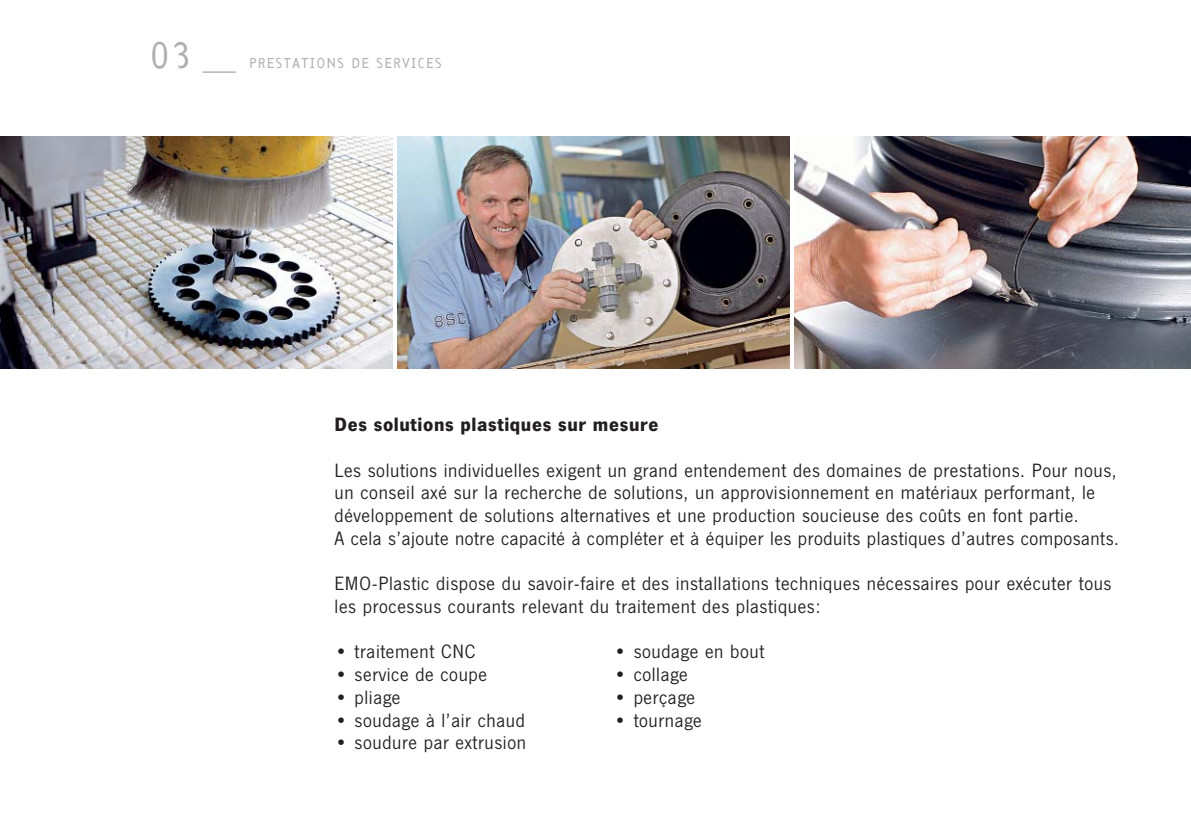
<style>
.page{position:relative;width:1191px;height:840px;background:#fff}
.page>*{position:absolute;margin:0;border:0;box-sizing:border-box;transform-origin:0 0}
.t1{font:36px "Arbitrary";color:#adb0b2}
.t2{font:20px/22.6px "News Got T";letter-spacing:.03em;color:#231f20}
.t3{font:700 20px "News Got T";letter-spacing:.03em;color:#231f20}
.t4{font:14px "Arbitrary";letter-spacing:.125em;color:#adb0b2}
</style>
<div class="page">
<img style="left:0;top:136px;width:393px;height:233px">
<img style="left:397px;top:136px;width:393px;height:233px">
<img style="left:794px;top:136px;width:397px;height:233px">
<h1 class="t1" style="left:149px;top:42px;width:86px">03 _</h1>
<p class="t4" style="left:249px;top:58px;width:194px">PRESTATIONS DE SERVICES</p>
<p class="t3" style="left:334px;top:418px;width:325px">Des solutions plastiques sur mesure</p>
<p class="t2" style="left:334px;top:460px;width:785px">Les solutions individuelles exigent un grand entendement des domaines de prestations. Pour nous, un conseil axé sur la recherche de solutions, un approvisionnement en matériaux performant, le développement de solutions alternatives et une production soucieuse des coûts en font partie.<br>A cela s’ajoute notre capacité à compléter et à équiper les produits plastiques d’autres composants.</p>
<p class="t2" style="left:334px;top:574px;width:778px">EMO-Plastic dispose du savoir-faire et des installations techniques nécessaires pour exécuter tous les processus courants relevant du traitement des plastiques:</p>
<p class="t2" style="left:334px;top:642px;width:143px">• traitement CNC</p>
<p class="t2" style="left:613px;top:642px;width:152px">• soudage en bout</p>
<p class="t2" style="left:334px;top:664px;width:154px">• service de coupe</p>
<p class="t2" style="left:613px;top:664px;width:76px">• collage</p>
<p class="t2" style="left:334px;top:687px;width:67px">• pliage</p>
<p class="t2" style="left:613px;top:687px;width:83px">• perçage</p>
<p class="t2" style="left:334px;top:710px;width:192px">• soudage à l’air chaud</p>
<p class="t2" style="left:613px;top:710px;width:90px">• tournage</p>
<p class="t2" style="left:334px;top:732px;width:193px">• soudure par extrusion</p>
</div>
